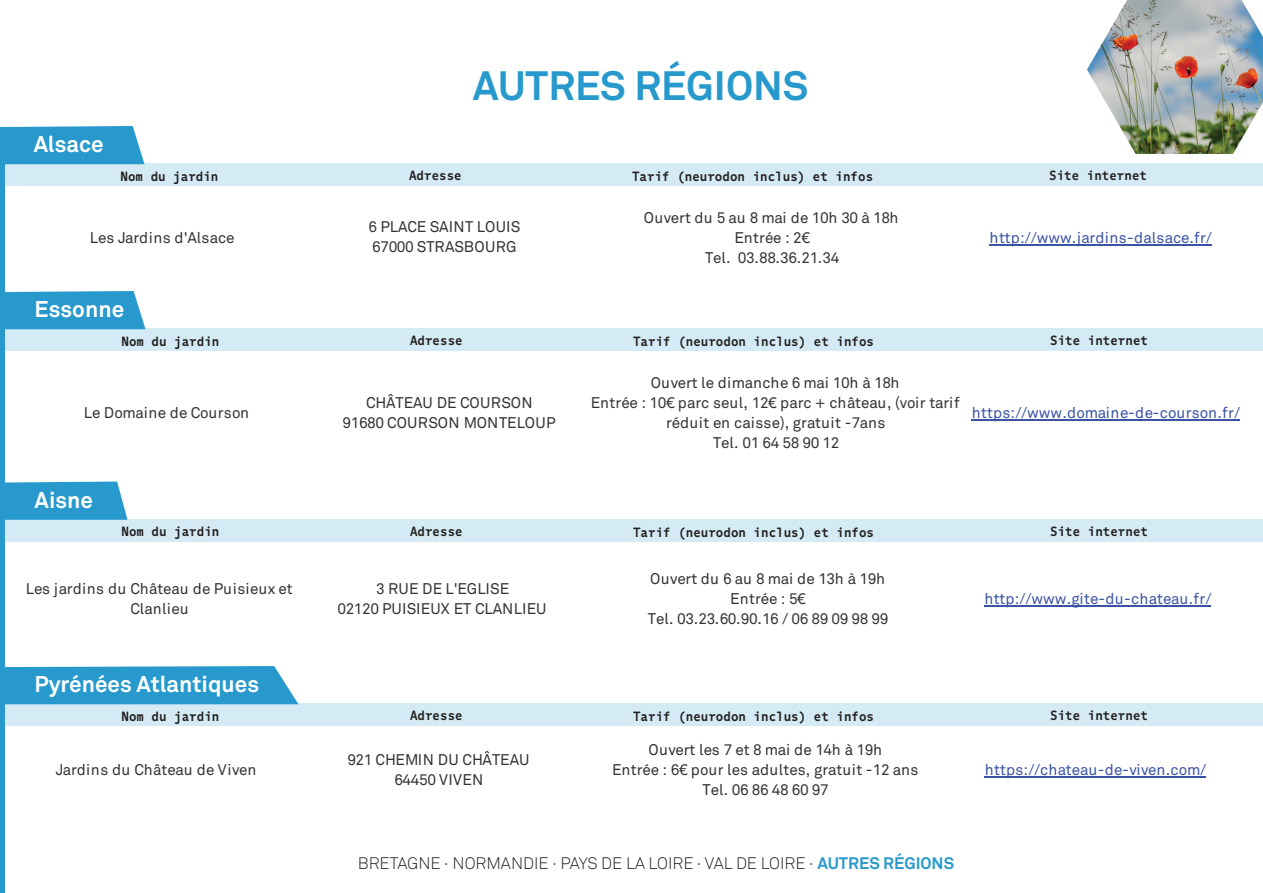
<style>
.page{position:relative;width:1263px;height:893px;background:#fff}
.page>*{position:absolute;margin:0;border:0;box-sizing:border-box;transform-origin:0 0}
.t1{font:700 40.5px "Akkurat Std";color:#2799cc}
.t2{font:700 22.5px "Akkurat Std";color:#fff}
.t3{font:300 16.5px "Akkurat Std";color:#231f20}
.t4{font:15.3px/20px "Akkurat Std";letter-spacing:-.005em;color:#343333;text-align:center}
.t5{font:15.3px "Akkurat Std";color:#3a53a4}
.t6{font:15.3px/20px "Akkurat Std";letter-spacing:-.025em;color:#343333;text-align:center}
.t7{font:15.3px/20px "Akkurat Std";letter-spacing:.015em;color:#343333;text-align:center}
.t8{font:700 13.5px "Comb Pro";color:#231f20}
.s1{font-weight:700;color:#2799cc}
</style>
<div class="page">
<svg style="left:0;top:126px;width:145px;height:38px;background:#339ece"></svg>
<div style="left:0;top:164px;width:1263px;height:22px;background:#d4ebf5"></div>
<hr style="left:990px;top:244px;width:222px;height:1px;background:#3a53a4">
<svg style="left:4px;top:291px;width:142px;height:38px;background:#339ece"></svg>
<div style="left:0;top:329px;width:1263px;height:22px;background:#d4ebf5"></div>
<svg style="left:4px;top:481px;width:124px;height:38px;background:#36a0cf"></svg>
<div style="left:0;top:519px;width:1263px;height:22px;background:#d4ebf5"></div>
<hr style="left:984px;top:606px;width:227px;height:1px;background:#3a53a4">
<hr style="left:972px;top:419px;width:268px;height:1px;background:#3a53a4">
<div style="left:4px;top:666px;width:295px;height:38px;background:#2799cc"></div>
<div style="left:0;top:704px;width:1263px;height:22px;background:#d4ebf5"></div>
<hr style="left:985px;top:777px;width:221px;height:1px;background:#3a53a4">
<hr style="left:0;top:129px;width:4px;height:764px;background:#2799cc">
<img style="left:1087px;top:0;width:176px;height:154px">
<h2 class="t2" style="left:34px;top:130px;width:71px">Alsace</h2>
<h1 class="t1" style="left:473px;top:61px;width:337px">AUTRES RÉGIONS</h1>
<p class="t8" style="left:121px;top:166px;width:99px">Nom du jardin</p>
<p class="t8" style="left:409px;top:165px;width:54px">Adresse</p>
<p class="t8" style="left:632px;top:166px;width:243px">Tarif (neurodon inclus) et infos</p>
<p class="t8" style="left:1049px;top:165px;width:99px">Site internet</p>
<p class="t4" style="left:90px;top:228px;width:146px">Les Jardins d'Alsace</p>
<p class="t4" style="left:369px;top:217px;width:153px;text-align:left">6 PLACE SAINT LOUIS<br>67000 STRASBOURG</p>
<p class="t4" style="left:644px;top:208px;width:256px">Ouvert du 5 au 8 mai de 10h 30 à 18h<br>Entrée : 2€<br>Tel. 03.88.36.21.34</p>
<p class="t5" style="left:990px;top:229px;width:224px">http://www.jardins-dalsace.fr/</p>
<h2 class="t2" style="left:35px;top:295px;width:91px">Essonne</h2>
<p class="t8" style="left:122px;top:331px;width:99px">Nom du jardin</p>
<p class="t8" style="left:410px;top:330px;width:54px">Adresse</p>
<p class="t8" style="left:633px;top:331px;width:243px">Tarif (neurodon inclus) et infos</p>
<p class="t8" style="left:1050px;top:330px;width:99px">Site internet</p>
<p class="t4" style="left:84px;top:403px;width:167px">Le Domaine de Courson</p>
<h2 class="t2" style="left:35px;top:486px;width:60px">Aisne</h2>
<p class="t4" style="left:343px;top:393px;width:215px">CHÂTEAU DE COURSON<br>91680 COURSON MONTELOUP</p>
<p class="t4" style="left:591px;top:373px;width:370px">Ouvert le dimanche 6 mai 10h à 18h<br>Entrée : 10€ parc seul, 12€ parc + château, (voir tarif réduit en caisse), gratuit -7ans<br>Tel. 01 64 58 90 12</p>
<p class="t5" style="left:972px;top:404px;width:270px">https://www.domaine-de-courson.fr/</p>
<p class="t8" style="left:122px;top:521px;width:99px">Nom du jardin</p>
<p class="t8" style="left:410px;top:521px;width:54px">Adresse</p>
<p class="t8" style="left:633px;top:522px;width:243px">Tarif (neurodon inclus) et infos</p>
<p class="t8" style="left:1050px;top:521px;width:99px">Site internet</p>
<p class="t7" style="left:26px;top:579px;width:268px">Les jardins du Château de Puisieux et<br>Clanlieu</p>
<p class="t4" style="left:337px;top:579px;width:211px">3 RUE DE L'EGLISE<br>02120 PUISIEUX ET CLANLIEU</p>
<p class="t6" style="left:648px;top:569px;width:242px">Ouvert du 6 au 8 mai de 13h à 19h<br>Entrée : 5€<br>Tel. 03.23.60.90.16 / 06 89 09 98 99</p>
<p class="t5" style="left:984px;top:590px;width:229px">http://www.gite-du-chateau.fr/</p>
<h2 class="t2" style="left:35px;top:670px;width:226px">Pyrénées Atlantiques</h2>
<p class="t8" style="left:122px;top:706px;width:99px">Nom du jardin</p>
<p class="t8" style="left:410px;top:705px;width:54px">Adresse</p>
<p class="t8" style="left:633px;top:706px;width:243px">Tarif (neurodon inclus) et infos</p>
<p class="t8" style="left:1050px;top:705px;width:99px">Site internet</p>
<p class="t4" style="left:56px;top:760px;width:202px">Jardins du Château de Viven</p>
<p class="t4" style="left:347px;top:750px;width:184px">921 CHEMIN DU CHÂTEAU<br>64450 VIVEN</p>
<p class="t4" style="left:612px;top:740px;width:308px">Ouvert les 7 et 8 mai de 14h à 19h<br>Entrée : 6€ pour les adultes, gratuit -12 ans<br>Tel. 06 86 48 60 97</p>
<p class="t3" style="left:358px;top:853px;width:598px">BRETAGNE · NORMANDIE · PAYS DE LA LOIRE · VAL DE LOIRE · <span class="s1">AUTRES RÉGIONS</span></p>
<p class="t5" style="left:985px;top:761px;width:223px">https://chateau-de-viven.com/</p>
</div>
